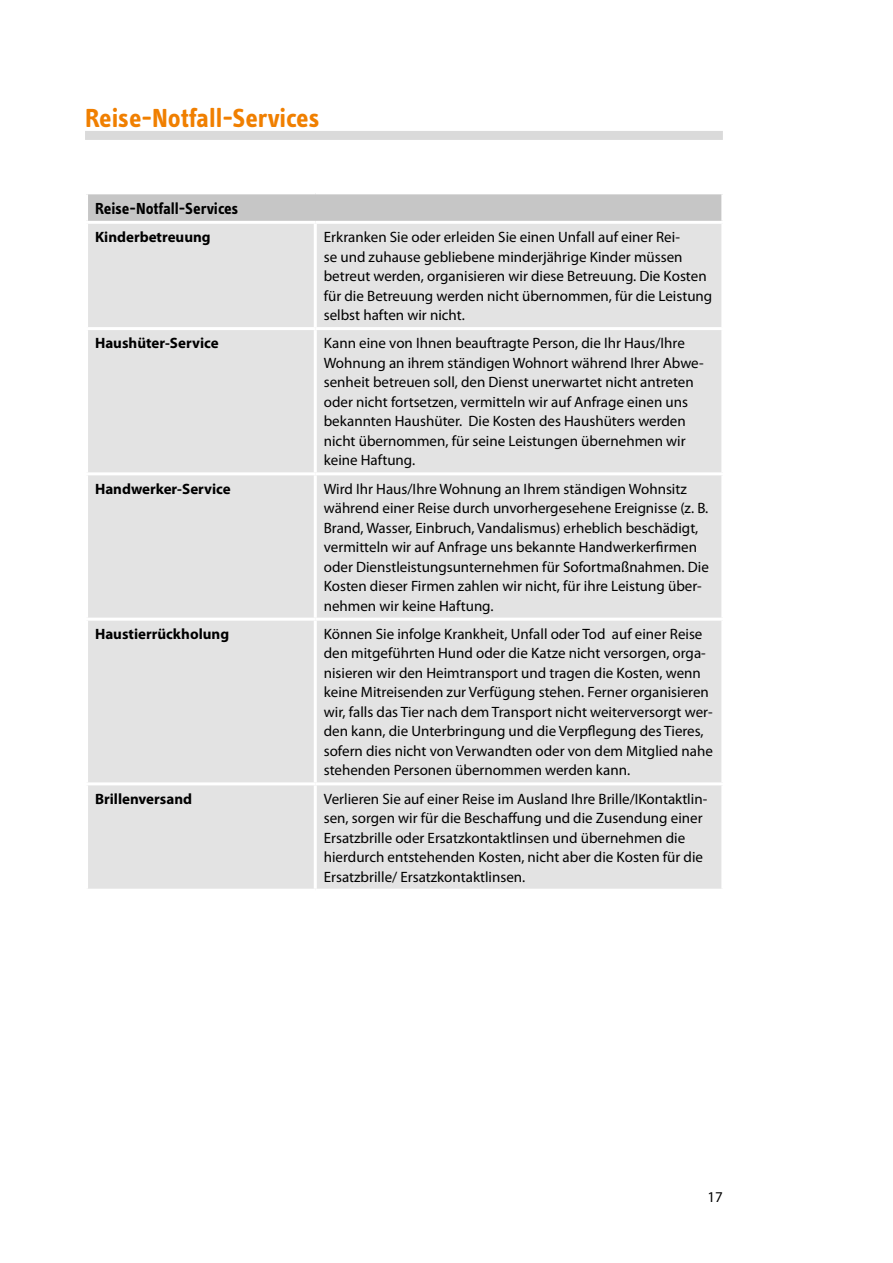
<style>
.page{position:relative;width:893px;height:1263px;background:#fff}
.page>*{position:absolute;margin:0;border:0;box-sizing:border-box;transform-origin:0 0}
.t1{font:700 27px "Info Text";color:#f07f00}
.t2{font:700 16.5px "Info Text";color:#000}
.t3{font:15px/19.5px "Myriad Pro";color:#000}
.t4{font:700 15px "Myriad Pro";color:#000}
</style>
<div class="page">
<div style="left:85px;top:131px;width:638px;height:9px;background:#dadada"></div>
<div style="left:87px;top:193px;width:636px;height:29px;background:#c6c6c6"></div>
<div style="left:88px;top:224px;width:633px;height:665px;background:#e3e3e3"></div>
<hr style="left:85px;top:191px;width:230px;height:3px;background:#fff">
<hr style="left:85px;top:194px;width:3px;height:27px;background:#fff">
<hr style="left:315px;top:191px;width:409px;height:3px;background:#fff">
<hr style="left:721px;top:194px;width:3px;height:27px;background:#fff">
<hr style="left:85px;top:221px;width:230px;height:3px;background:#fff">
<hr style="left:315px;top:221px;width:409px;height:3px;background:#fff">
<hr style="left:314px;top:224px;width:3px;height:103px;background:#fff">
<hr style="left:85px;top:327px;width:230px;height:3px;background:#fff">
<hr style="left:315px;top:327px;width:409px;height:3px;background:#fff">
<hr style="left:314px;top:330px;width:3px;height:142px;background:#fff">
<hr style="left:85px;top:472px;width:230px;height:3px;background:#fff">
<hr style="left:315px;top:472px;width:409px;height:3px;background:#fff">
<hr style="left:314px;top:475px;width:3px;height:143px;background:#fff">
<hr style="left:85px;top:618px;width:230px;height:3px;background:#fff">
<hr style="left:315px;top:618px;width:409px;height:3px;background:#fff">
<hr style="left:314px;top:621px;width:3px;height:161px;background:#fff">
<hr style="left:85px;top:782px;width:230px;height:3px;background:#fff">
<hr style="left:315px;top:782px;width:409px;height:3px;background:#fff">
<hr style="left:314px;top:785px;width:3px;height:104px;background:#fff">
<h1 class="t1" style="left:85px;top:102px;width:236px">Reise-Notfall-Services</h1>
<p class="t2" style="left:95px;top:199px;width:145px">Reise-Notfall-Services</p>
<p class="t4" style="left:95px;top:227px;width:117px">Kinderbetreuung</p>
<p class="t3" style="left:324px;top:227px;width:390px">Erkranken Sie oder erleiden Sie einen Unfall auf einer Rei-<br>se und zuhause gebliebene minderjährige Kinder müssen betreut werden, organisieren wir diese Betreuung. Die Kosten für die Betreuung werden nicht übernommen, für die Leistung selbst haften wir nicht.</p>
<p class="t4" style="left:95px;top:333px;width:125px">Haushüter-Service</p>
<p class="t3" style="left:324px;top:333px;width:381px">Kann eine von Ihnen beauftragte Person, die Ihr Haus/Ihre Wohnung an ihrem ständigen Wohnort während Ihrer Abwe&shy;senheit betreuen soll, den Dienst unerwartet nicht antreten oder nicht fortsetzen, vermitteln wir auf Anfrage einen uns bekannten Haushüter. Die Kosten des Haushüters werden nicht übernommen, für seine Leistungen übernehmen wir keine Haftung.</p>
<p class="t4" style="left:95px;top:479px;width:137px">Handwerker-Service</p>
<p class="t3" style="left:324px;top:479px;width:387px">Wird Ihr Haus/Ihre Wohnung an Ihrem ständigen Wohnsitz während einer Reise durch unvorhergesehene Ereignisse (z. B.<br>Brand, Wasser, Einbruch, Vandalismus) erheblich beschädigt, vermitteln wir auf Anfrage uns bekannte Handwerkerfirmen oder Dienstleistungsunternehmen für Sofortmaßnahmen. Die Kosten dieser Firmen zahlen wir nicht, für ihre Leistung über&shy;nehmen wir keine Haftung.</p>
<p class="t4" style="left:95px;top:624px;width:136px">Haustierrückholung</p>
<p class="t3" style="left:324px;top:624px;width:391px">Können Sie infolge Krankheit, Unfall oder Tod auf einer Reise den mitgeführten Hund oder die Katze nicht versorgen, orga&shy;nisieren wir den Heimtransport und tragen die Kosten, wenn keine Mitreisenden zur Verfügung stehen. Ferner organisieren wir, falls das Tier nach dem Transport nicht weiterversorgt wer&shy;den kann, die Unterbringung und die Verpflegung des Tieres, sofern dies nicht von Verwandten oder von dem Mitglied nahe stehenden Personen übernommen werden kann.</p>
<p class="t4" style="left:95px;top:789px;width:99px">Brillenversand</p>
<p class="t3" style="left:324px;top:789px;width:385px">Verlieren Sie auf einer Reise im Ausland Ihre Brille/IKontaktlin&shy;sen, sorgen wir für die Beschaffung und die Zusendung einer Ersatzbrille oder Ersatzkontaktlinsen und übernehmen die hierdurch entstehenden Kosten, nicht aber die Kosten für die Ersatzbrille/ Ersatzkontaktlinsen.</p>
<p class="t3" style="left:707px;top:1187px;width:17px">17</p>
</div>
